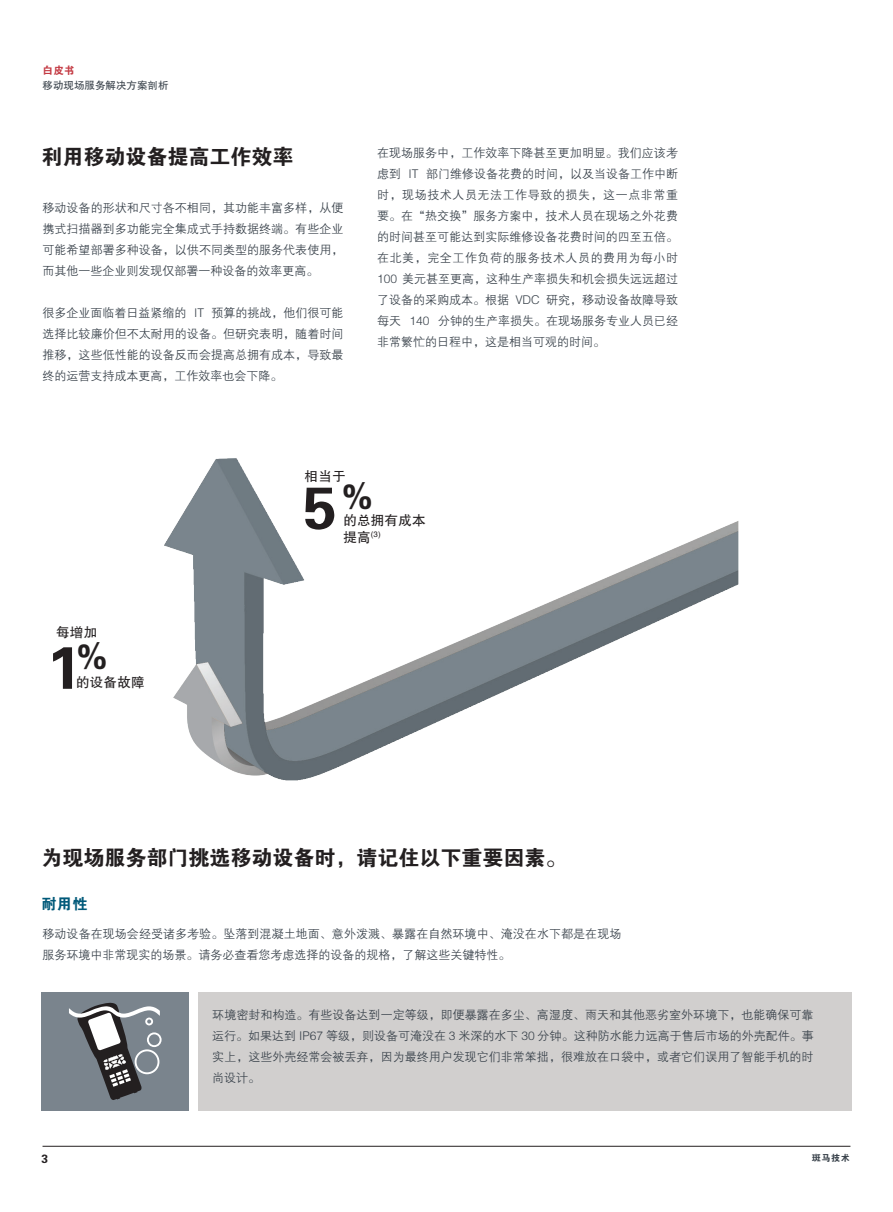
<style>
.page{position:relative;width:893px;height:1212px;background:#fff}
.page>*{position:absolute;margin:0;border:0;box-sizing:border-box;transform-origin:0 0}
.t1{font:60px "FZDHTJW GB1 0";color:#231f20}
.t2{font:21px "FZDHTJW GB1 0";color:#231f20}
.t3{font:15px "FZDHTJW GB1 0";color:#005979}
.t4{font:13.5px "FZHTJW GB1 0";letter-spacing:.02em;color:#231f20}
.t5{font:12px/21px "FZZDXJW GB1 0";color:#374049;text-align:justify}
.t6{font:12px "FZDHTJW GB1 0";color:#231f20}
.t7{font:10.5px "FZHTJW GB1 0";color:#374049}
.t8{font:10.5px "FZDHTJW GB1 0";color:#c43b44}
.t9{font:9px "FZDHTJW GB1 0";color:#374049}
.t10{font:7.8px "FZHTJW GB1 0";color:#231f20}
.s1{font-size:13.5px}
</style>
<div class="page">
<div style="left:41px;top:992px;width:148px;height:119px;background:#7a848d"></div>
<img style="left:164px;top:458px;width:574px;height:322px">
<svg style="left:69px;top:1002px;width:93px;height:98px"></svg>
<div style="left:198px;top:992px;width:653px;height:119px;background:#d1cfce"></div>
<hr style="left:43px;top:1146px;width:807px;height:1px;background:#231f20">
<p class="t8" style="left:43px;top:65px;width:34px">白皮书</p>
<p class="t7" style="left:43px;top:79px;width:128px">移动现场服务解决方案剖析</p>
<h2 class="t2" style="left:41px;top:145px;width:254px">利用移动设备提高工作效率</h2>
<p class="t5" style="left:43px;top:198px;width:302px">移动设备的形状和尺寸各不相同，其功能丰富多样，从便携式扫描器到多功能完全集成式手持数据终端。有些企业可能希望部署多种设备，以供不同类型的服务代表使用，而其他一些企业则发现仅部署一种设备的效率更高。</p>
<p class="t5" style="left:43px;top:303px;width:302px">很多企业面临着日益紧缩的 IT 预算的挑战，他们很可能选择比较廉价但不太耐用的设备。但研究表明，随着时间推移，这些低性能的设备反而会提高总拥有成本，导致最终的运营支持成本更高，工作效率也会下降。</p>
<p class="t5" style="left:377px;top:143px;width:302px">在现场服务中，工作效率下降甚至更加明显。我们应该考虑到 IT 部门维修设备花费的时间，以及当设备工作中断时，现场技术人员无法工作导致的损失，这一点非常重要。在“热交换”服务方案中，技术人员在现场之外花费的时间甚至可能达到实际维修设备花费时间的四至五倍。在北美，完全工作负荷的服务技术人员的费用为每小时100 美元甚至更高，这种生产率损失和机会损失远远超过了设备的采购成本。根据 VDC 研究，移动设备故障导致每天 140 分钟的生产率损失。在现场服务专业人员已经非常繁忙的日程中，这是相当可观的时间。</p>
<p class="t4" style="left:56px;top:624px;width:43px">每增加</p>
<h1 class="t1" style="left:47px;top:635px;width:61px">1<sup>%</sup></h1>
<p class="t4" style="left:76px;top:675px;width:70px">的设备故障</p>
<p class="t4" style="left:305px;top:469px;width:43px">相当于</p>
<h1 class="t1" style="left:303px;top:475px;width:71px">5<sup>%</sup></h1>
<p class="t4" style="left:343px;top:513px;width:84px">的总拥有成本</p>
<p class="t10" style="left:343px;top:530px;width:39px"><span class="s1">提高</span>(3)</p>
<h2 class="t2" style="left:41px;top:846px;width:527px">为现场服务部门挑选移动设备时，请记住以下重要因素。</h2>
<p class="t3" style="left:41px;top:896px;width:47px">耐用性</p>
<p class="t5" style="left:43px;top:924px;width:580px">移动设备在现场会经受诸多考验。坠落到混凝土地面、意外泼溅、暴露在自然环境中、淹没在水下都是在现场服务环境中非常现实的场景。请务必查看您考虑选择的设备的规格，了解这些关键特性。</p>
<p class="t6" style="left:41px;top:1153px;width:8px">3</p>
<p class="t5" style="left:212px;top:1005px;width:603px">环境密封和构造。有些设备达到一定等级，即便暴露在多尘、高湿度、雨天和其他恶劣室外环境下，也能确保可靠运行。如果达到 IP67 等级，则设备可淹没在 3 米深的水下 30 分钟。这种防水能力远高于售后市场的外壳配件。事实上，这些外壳经常会被丢弃，因为最终用户发现它们非常笨拙，很难放在口袋中，或者它们误用了智能手机的时尚设计。</p>
<p class="t9" style="left:812px;top:1153px;width:39px">斑马技术</p>
</div>
